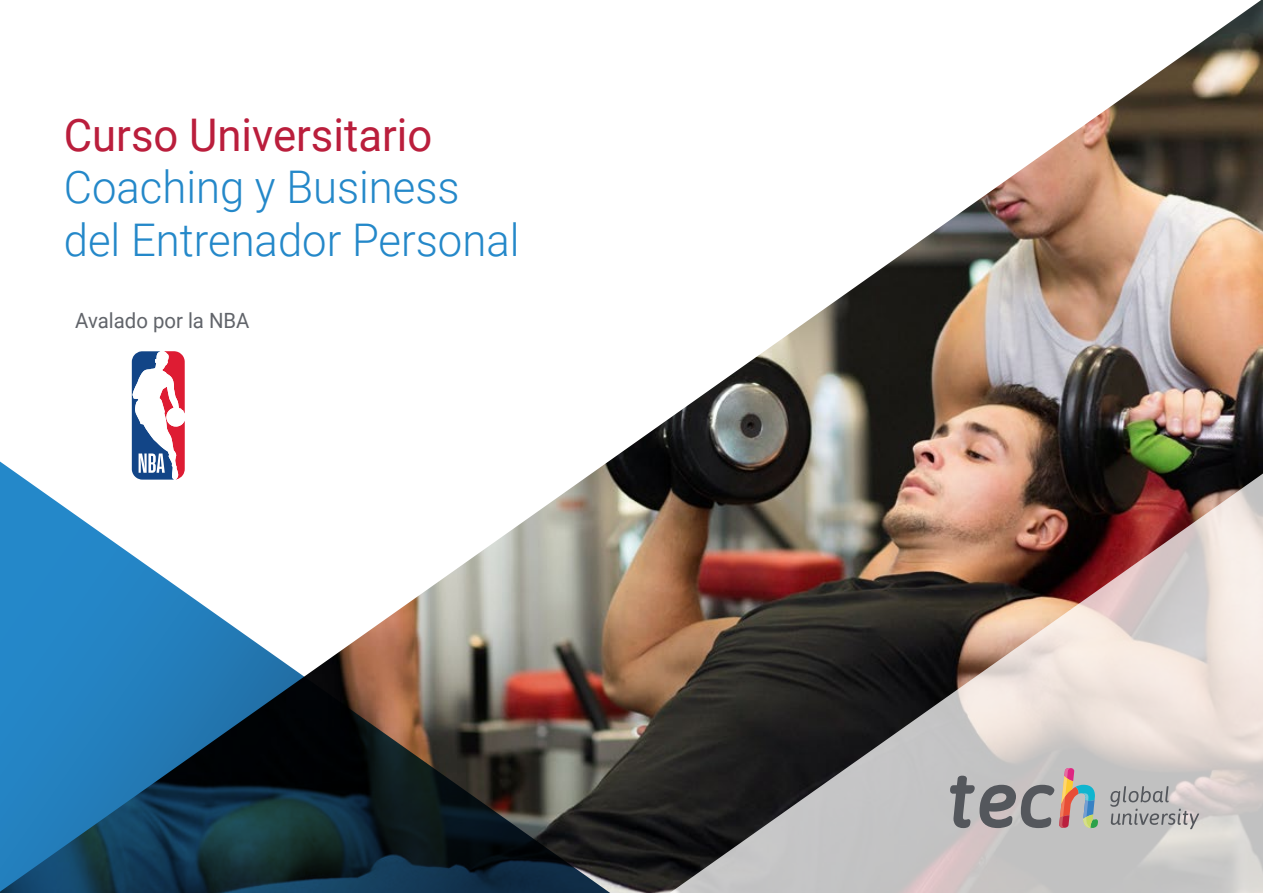
<style>
.page{position:relative;width:1263px;height:893px;background:#fff}
.page>*{position:absolute;margin:0;border:0;box-sizing:border-box;transform-origin:0 0}
.t1{font:300 45px/52.5px "Roboto";color:#2488c9}
.t2{font:45px "Roboto";color:#ba1e3c}
.t3{font:21px "Roboto";color:#61646a}
</style>
<div class="page">
<img style="left:131px;top:0;width:1132px;height:458px">
<img style="left:640px;top:458px;width:623px;height:435px">
<svg style="left:0;top:446px;width:640px;height:447px"></svg>
<svg style="left:132px;top:351px;width:53px;height:129px"></svg>
<svg style="left:1110px;top:786px;width:89px;height:43px;background:#b3b1b2"></svg>
<svg style="left:950px;top:768px;width:148px;height:60px;background:#a29f9e"></svg>
<p class="t2" style="left:64px;top:103px;width:370px">Curso Universitario</p>
<p class="t1" style="left:64px;top:159px;width:457px">Coaching y Business del Entrenador Personal</p>
<p class="t3" style="left:75px;top:306px;width:176px">Avalado por la NBA</p>
</div>
